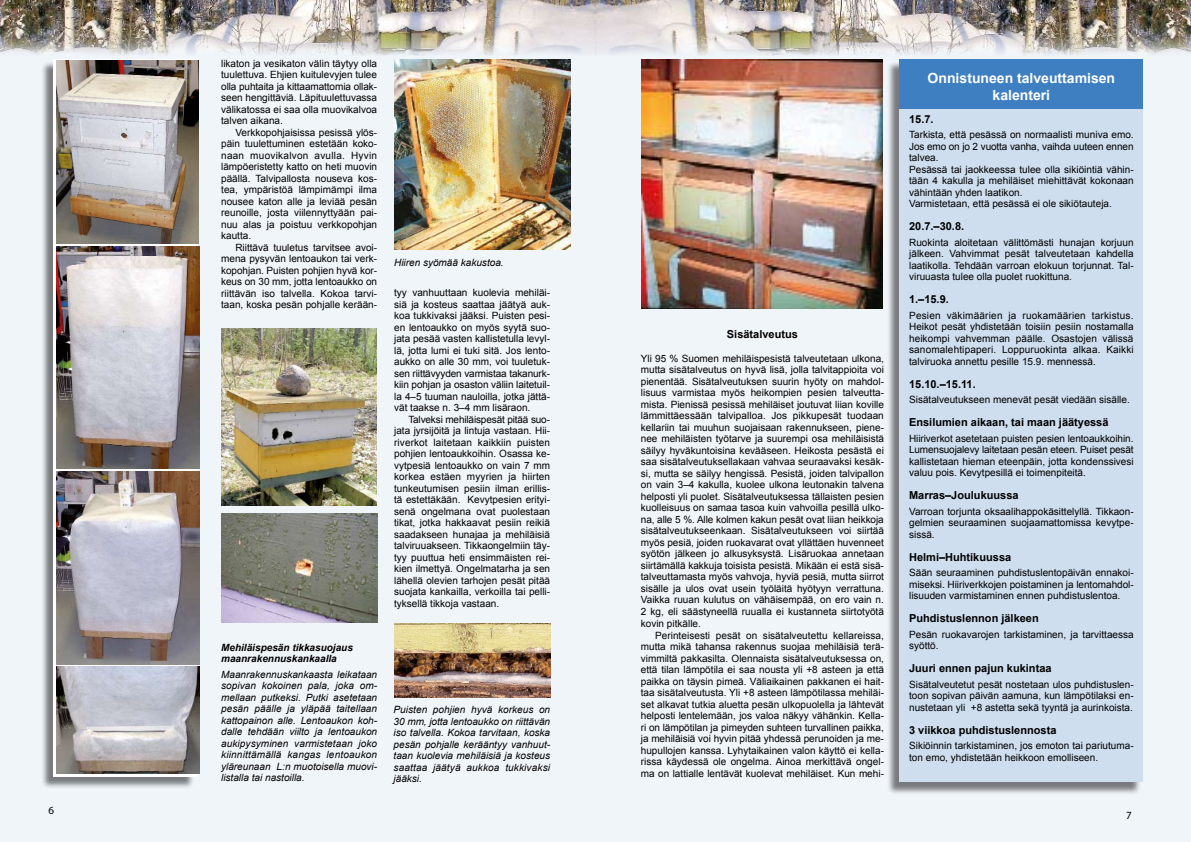
<style>
.page{position:relative;width:1191px;height:842px;background:#f0f5fa}
.page>*{position:absolute;margin:0;border:0;box-sizing:border-box;transform-origin:0 0}
.t1{font:700 14px/16.8px "Arial";color:#fff;text-align:center}
.t2{font:700 11px "Arial";color:#000}
.t3{font:11px "Myriad Pro";color:#000}
.t4{font:10px/11.5px "Arial";color:#000;text-align:justify}
.t5{font:italic 10px/11.5px "Arial";color:#000;text-align:justify}
.t6{font:italic 700 10px/11.5px "Arial";color:#000}
</style>
<div class="page">
<img style="left:0;top:0;width:1191px;height:60px">
<img style="left:641px;top:60px;width:241px;height:249px">
<div style="left:887px;top:61px;width:254px;height:734px;background:#000;opacity:.5"></div>
<div style="left:899px;top:60px;width:243px;height:722px;background:#cedeef"></div>
<div style="left:899px;top:60px;width:243px;height:49px;background:#3d7fc1"></div>
<img style="left:221px;top:513px;width:156px;height:109px">
<img style="left:221px;top:329px;width:155px;height:177px">
<img style="left:394px;top:60px;width:176px;height:190px">
<img style="left:394px;top:623px;width:156px;height:74px">
<div style="left:41px;top:61px;width:154px;height:728px;background:#000;opacity:.5"></div>
<svg style="left:53px;top:60px;width:143px;height:717px;fill:#fff"></svg>
<img style="left:57px;top:61px;width:141px;height:183px">
<img style="left:57px;top:247px;width:142px;height:221px">
<img style="left:57px;top:471px;width:142px;height:193px">
<img style="left:57px;top:667px;width:142px;height:107px">
<p class="t3" style="left:48px;top:804px;width:7px">6</p>
<p class="t4" style="left:221px;top:58px;width:157px">likaton ja vesikaton välin täytyy olla tuulettuva. Ehjien kuitulevyjen tulee olla puhtaita ja kittaamattomia ollak&shy;seen hengittäviä. Läpituulettuvassa välikatossa ei saa olla muovikalvoa talven aikana.</p>
<p class="t4" style="left:221px;top:127px;width:157px;text-indent:14px">Verkkopohjaisissa pesissä ylös&shy;päin tuulettuminen estetään koko&shy;naan muovikalvon avulla. Hyvin lämpöeristetty katto on heti muovin päällä. Talvipallosta nouseva kos&shy;tea, ympäristöä lämpimämpi ilma nousee katon alle ja leviää pesän reunoille, josta viilennyttyään pai&shy;nuu alas ja poistuu verkkopohjan kautta.</p>
<p class="t4" style="left:221px;top:242px;width:157px;text-indent:14px">Riittävä tuuletus tarvitsee avoi&shy;mena pysyvän lentoaukon tai verk&shy;kopohjan. Puisten pohjien hyvä kor&shy;keus on 30 mm, jotta lentoaukko on riittävän iso talvella. Kokoa tarvi&shy;taan, koska pesän pohjalle kerään-</p>
<p class="t6" style="left:221px;top:642px;width:133px">Mehiläispesän tikkasuojaus maanrakennuskankaalla</p>
<p class="t5" style="left:221px;top:669px;width:157px">Maanrakennuskankaasta leikataan sopivan kokoinen pala, joka om&shy;mellaan putkeksi. Putki asetetaan pesän päälle ja yläpää taitellaan kattopainon alle. Lentoaukon koh&shy;dalle tehdään viilto ja lentoaukon aukipysyminen varmistetaan joko kiinnittämällä kangas lentoaukon yläreunaan L:n muotoisella muovi&shy;listalla tai nastoilla.</p>
<p class="t5" style="left:394px;top:257px;width:111px">Hiiren syömää kakustoa.</p>
<p class="t4" style="left:394px;top:287px;width:157px">tyy vanhuuttaan kuolevia mehiläi&shy;siä ja kosteus saattaa jäätyä auk&shy;koa tukkivaksi jääksi. Puisten pesi&shy;en lentoaukko on myös syytä suo&shy;jata pesää vasten kallistetulla levyl&shy;lä, jotta lumi ei tuki sitä. Jos lento&shy;aukko on alle 30 mm, voi tuuletuk&shy;sen riittävyyden varmistaa takanurk&shy;kiin pohjan ja osaston väliin laitetuil&shy;la 4–5 tuuman nauloilla, jotka jättä&shy;vät taakse n. 3–4 mm lisäraon.</p>
<p class="t4" style="left:394px;top:414px;width:157px;text-indent:14px">Talveksi mehiläispesät pitää suo&shy;jata jyrsijöitä ja lintuja vastaan. Hii&shy;riverkot laitetaan kaikkiin puisten pohjien lentoaukkoihin. Osassa ke&shy;vytpesiä lentoaukko on vain 7 mm korkea estäen myyrien ja hiirten tunkeutumisen pesiin ilman erillis&shy;tä estettäkään. Kevytpesien erityi&shy;senä ongelmana ovat puolestaan tikat, jotka hakkaavat pesiin reikiä saadakseen hunajaa ja mehiläisiä talviruuakseen. Tikkaongelmiin täy&shy;tyy puuttua heti ensimmäisten rei&shy;kien ilmettyä. Ongelmatarha ja sen lähellä olevien tarhojen pesät pitää suojata kankailla, verkoilla tai pelli&shy;tyksellä tikkoja vastaan.</p>
<p class="t5" style="left:393px;top:704px;width:158px">Puisten pohjien hyvä korkeus on 30 mm, jotta lentoaukko on riittävän iso talvella. Kokoa tarvitaan, koska pesän pohjalle kerääntyy vanhuut&shy;taan kuolevia mehiläisiä ja kosteus saattaa jäätyä aukkoa tukkivaksi jääksi.</p>
<p class="t2" style="left:727px;top:327px;width:72px">Sisätalveutus</p>
<p class="t4" style="left:641px;top:353px;width:245px">Yli 95 % Suomen mehiläispesistä talveutetaan ulkona, mutta sisätalveutus on hyvä lisä, jolla talvitappioita voi pienentää. Sisätalveutuksen suurin hyöty on mahdol&shy;lisuus varmistaa myös heikompien pesien talveutta&shy;mista. Pienissä pesissä mehiläiset joutuvat liian koville lämmittäessään talvipalloa. Jos pikkupesät tuodaan kellariin tai muuhun suojaisaan rakennukseen, piene&shy;nee mehiläisten työtarve ja suurempi osa mehiläisistä säilyy hyväkuntoisina kevääseen. Heikosta pesästä ei saa sisätalveutuksellakaan vahvaa seuraavaksi kesäk&shy;si, mutta se säilyy hengissä. Pesistä, joiden talvipallon on vain 3–4 kakulla, kuolee ulkona leutonakin talvena helposti yli puolet. Sisätalveutuksessa tällaisten pesien kuolleisuus on samaa tasoa kuin vahvoilla pesillä ulko&shy;na, alle 5 %. Alle kolmen kakun pesät ovat liian heikkoja sisätalveutukseenkaan. Sisätalveutukseen voi siirtää myös pesiä, joiden ruokavarat ovat yllättäen huvenneet syötön jälkeen jo alkusyksystä. Lisäruokaa annetaan siirtämällä kakkuja toisista pesistä. Mikään ei estä sisä&shy;talveuttamasta myös vahvoja, hyviä pesiä, mutta siirrot sisälle ja ulos ovat usein työläitä hyötyyn verrattuna.<br>Vaikka ruuan kulutus on vähäisempää, on ero vain n.<br>2 kg, eli säästyneellä ruualla ei kustanneta siirtotyötä</p>
<p class="t4" style="left:641px;top:618px;width:62px">kovin pitkälle.</p>
<p class="t4" style="left:655px;top:630px;width:230px">Perinteisesti pesät on sisätalveutettu kellareissa,</p>
<p class="t4" style="left:641px;top:641px;width:245px">mutta mikä tahansa rakennus suojaa mehiläisiä terä-</p>
<p class="t4" style="left:641px;top:653px;width:245px">vimmiltä pakkasilta. Olennaista sisätalveutuksessa on,</p>
<p class="t4" style="left:641px;top:664px;width:245px">että tilan lämpötila ei saa nousta yli +8 asteen ja että</p>
<p class="t4" style="left:641px;top:676px;width:245px">paikka on täysin pimeä. Väliaikainen pakkanen ei hait-</p>
<p class="t4" style="left:641px;top:687px;width:245px">taa sisätalveutusta. Yli +8 asteen lämpötilassa mehiläi-</p>
<p class="t4" style="left:641px;top:699px;width:245px">set alkavat tutkia aluetta pesän ulkopuolella ja lähtevät</p>
<p class="t4" style="left:641px;top:710px;width:245px">helposti lentelemään, jos valoa näkyy vähänkin. Kella-</p>
<p class="t4" style="left:641px;top:722px;width:244px">ri on lämpötilan ja pimeyden suhteen turvallinen paikka,</p>
<p class="t4" style="left:641px;top:733px;width:244px">ja mehiläisiä voi hyvin pitää yhdessä perunoiden ja me-</p>
<p class="t4" style="left:641px;top:745px;width:245px">hupullojen kanssa. Lyhytaikainen valon käyttö ei kella-</p>
<p class="t4" style="left:641px;top:756px;width:245px">rissa käydessä ole ongelma. Ainoa merkittävä ongel-</p>
<p class="t4" style="left:641px;top:768px;width:245px">ma on lattialle lentävät kuolevat mehiläiset. Kun mehi-</p>
<h1 class="t1" style="left:927px;top:70px;width:189px">Onnistuneen talveuttamisen kalenteri</h1>
<p class="t2" style="left:909px;top:111px;width:26px">15.7.</p>
<p class="t4" style="left:909px;top:129px;width:226px;text-align:left">Tarkista, että pesässä on normaalisti muniva emo.<br>Jos emo on jo 2 vuotta vanha, vaihda uuteen ennen talvea.<br>Pesässä tai jaokkeessa tulee olla sikiöintiä vähin&shy;tään 4 kakulla ja mehiläiset miehittävät kokonaan vähintään yhden laatikon.<br>Varmistetaan, että pesässä ei ole sikiötauteja.</p>
<p class="t2" style="left:909px;top:219px;width:57px">20.7.–30.8.</p>
<p class="t4" style="left:909px;top:236px;width:226px">Ruokinta aloitetaan välittömästi hunajan korjuun jälkeen. Vahvimmat pesät talveutetaan kahdella laatikolla. Tehdään varroan elokuun torjunnat. Tal&shy;viruuasta tulee olla puolet ruokittuna.</p>
<p class="t2" style="left:909px;top:292px;width:41px">1.–15.9.</p>
<p class="t4" style="left:909px;top:309px;width:226px">Pesien väkimäärien ja ruokamäärien tarkistus.<br>Heikot pesät yhdistetään toisiin pesiin nostamalla heikompi vahvemman päälle. Osastojen välissä sanomalehtipaperi. Loppuruokinta alkaa. Kaikki talviruoka annettu pesille 15.9. mennessä.</p>
<p class="t2" style="left:909px;top:376px;width:68px">15.10.–15.11.</p>
<p class="t4" style="left:909px;top:394px;width:222px">Sisätalveutukseen menevät pesät viedään sisälle.</p>
<p class="t2" style="left:909px;top:415px;width:201px">Ensilumien aikaan, tai maan jäätyessä</p>
<p class="t4" style="left:909px;top:432px;width:226px">Hiiriverkot asetetaan puisten pesien lentoaukkoihin.<br>Lumensuojalevy laitetaan pesän eteen. Puiset pesät kallistetaan hieman eteenpäin, jotta kondenssivesi valuu pois. Kevytpesillä ei toimenpiteitä.</p>
<p class="t2" style="left:909px;top:488px;width:111px">Marras–Joulukuussa</p>
<p class="t4" style="left:909px;top:505px;width:226px">Varroan torjunta oksaalihappokäsittelyllä. Tikkaon&shy;gelmien seuraaminen suojaamattomissa kevytpe&shy;sissä.</p>
<p class="t2" style="left:909px;top:549px;width:104px">Helmi–Huhtikuussa</p>
<p class="t4" style="left:909px;top:567px;width:226px">Sään seuraaminen puhdistuslentopäivän ennakoi&shy;miseksi. Hiiriverkkojen poistaminen ja lentomahdol&shy;lisuuden varmistaminen ennen puhdistuslentoa.</p>
<p class="t2" style="left:909px;top:611px;width:131px">Puhdistuslennon jälkeen</p>
<p class="t4" style="left:909px;top:628px;width:226px">Pesän ruokavarojen tarkistaminen, ja tarvittaessa syöttö.</p>
<p class="t2" style="left:909px;top:661px;width:144px">Juuri ennen pajun kukintaa</p>
<p class="t4" style="left:909px;top:678px;width:226px">Sisätalveutetut pesät nostetaan ulos puhdistuslen&shy;toon sopivan päivän aamuna, kun lämpötilaksi en&shy;nustetaan yli +8 astetta sekä tyyntä ja aurinkoista.</p>
<p class="t2" style="left:909px;top:722px;width:149px">3 viikkoa puhdistuslennosta</p>
<p class="t4" style="left:909px;top:740px;width:226px">Sikiöinnin tarkistaminen, jos emoton tai pariutuma&shy;ton emo, yhdistetään heikkoon emolliseen.</p>
<p class="t3" style="left:1126px;top:808px;width:7px">7</p>
</div>
